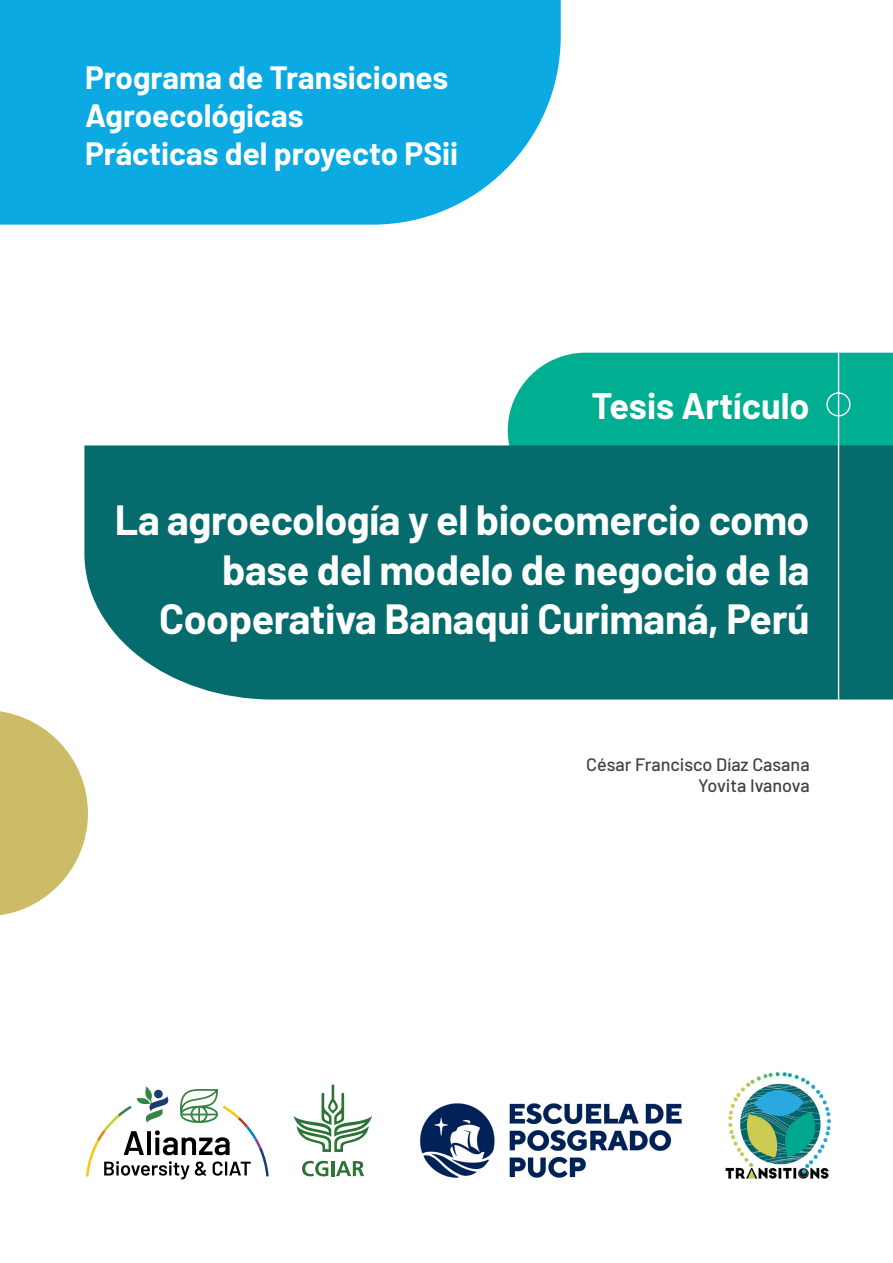
<style>
.page{position:relative;width:893px;height:1263px;background:#fff}
.page>*{position:absolute;margin:0;border:0;box-sizing:border-box;transform-origin:0 0}
.t1{font:700 41.25px/49.5px "Barlow";letter-spacing:-.01em;color:#fff;text-align:right}
.t2{font:700 36px "Barlow";color:#fff}
.t3{font:700 31.5px/37.8px "Barlow";color:#fff}
.t4{font:500 18px/21.6px "Barlow";color:#414042;text-align:right}
</style>
<div class="page">
<div style="left:508px;top:353px;width:385px;height:92px;background:#00af91"></div>
<svg style="left:84px;top:445px;width:809px;height:254px;background:#157476"></svg>
<div style="left:0;top:0;width:561px;height:225px;background:#0baae2"></div>
<svg style="left:826px;top:352px;width:25px;height:348px;background:#15857f"></svg>
<svg style="left:0;top:711px;width:88px;height:205px"></svg>
<img style="left:725px;top:1072px;width:106px;height:107px">
<img style="left:420px;top:1103px;width:262px;height:75px">
<svg style="left:86px;top:1086px;width:183px;height:93px"></svg>
<svg style="left:293px;top:1084px;width:79px;height:68px"></svg>
<svg style="left:302px;top:1161px;width:26px;height:15px"></svg>
<hr style="left:331px;top:1161px;width:3px;height:15px;background:#2b7434">
<svg style="left:336px;top:1161px;width:28px;height:15px"></svg>
<p class="t3" style="left:85px;top:57px;width:375px">Programa de Transiciones<br>Agroecológicas<br>Prácticas del proyecto PSii</p>
<p class="t2" style="left:591px;top:379px;width:220px">Tesis Artículo</p>
<p class="t1" style="left:115px;top:492px;width:696px">La agroecología y el biocomercio como base del modelo de negocio de la<br>Cooperativa Banaqui Curimaná, Perú</p>
<p class="t4" style="left:586px;top:752px;width:225px">César Francisco Díaz Casana<br>Yovita Ivanova</p>
</div>
